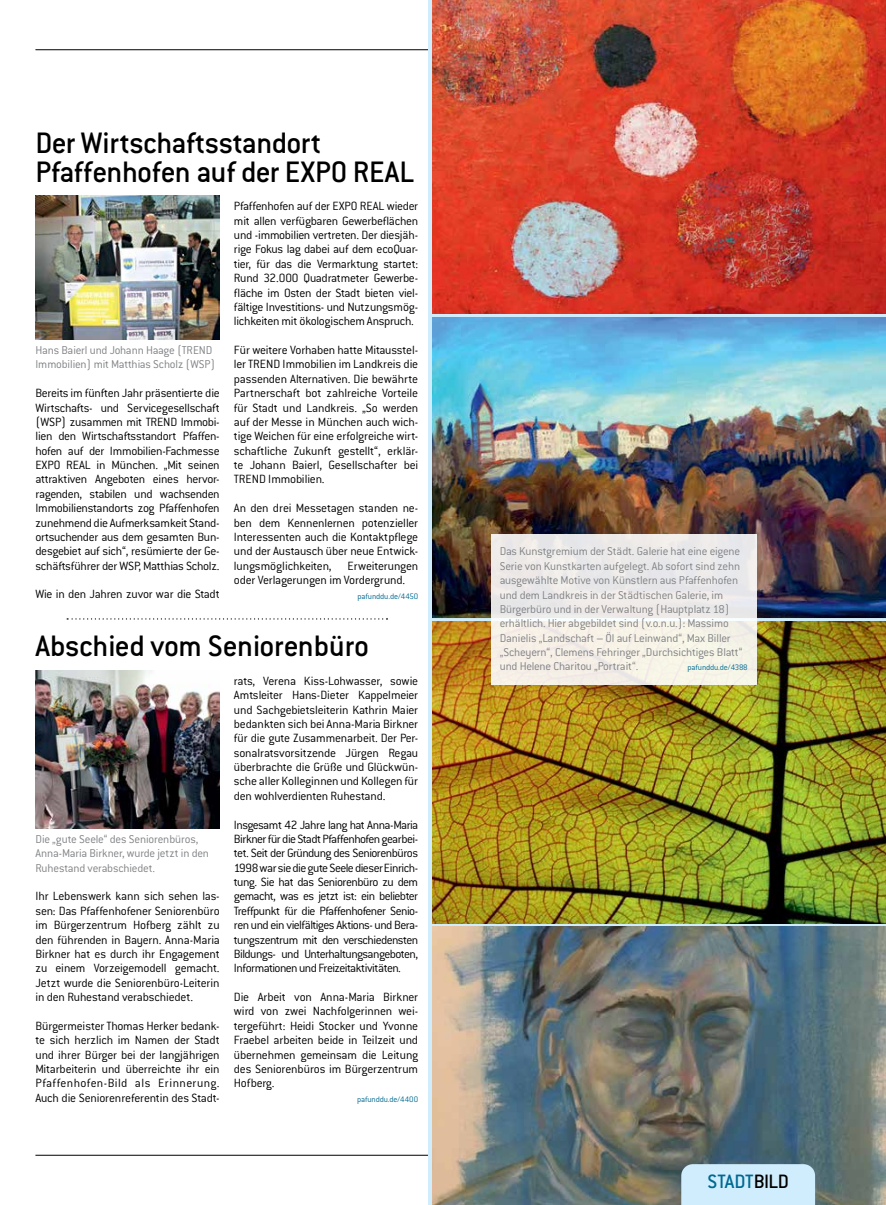
<style>
.page{position:relative;width:886px;height:1205px;background:#fff}
.page>*{position:absolute;margin:0;border:0;box-sizing:border-box;transform-origin:0 0}
.t1{font:500 32.5px/28.8px "Conduit ITC Std";letter-spacing:-.01em;color:#000}
.t2{font:500 21.25px "Conduit ITC Std";letter-spacing:-.02em;color:#006991}
.t3{font:300 13.12px/14.4px "Conduit ITC Std";letter-spacing:-.015em;color:#000;text-align:justify}
.t4{font:300 12.5px/14.4px "Conduit ITC Std";letter-spacing:-.015em;color:#808285}
.t5{font:300 8.75px "Conduit ITC Std";letter-spacing:-.015em;color:#006991}
.s1{font-weight:500}
.s2{color:#000}
</style>
<div class="page">
<hr style="left:35px;top:1155px;width:492px;height:1px;background:#000">
<hr style="left:35px;top:50px;width:706px;height:1px;background:#000">
<svg style="left:67px;top:618px;width:320px;height:1px"></svg>
<img style="left:35px;top:196px;width:185px;height:144px">
<img style="left:35px;top:670px;width:185px;height:158px">
<img style="left:432px;top:622px;width:454px;height:301px">
<img style="left:432px;top:317px;width:454px;height:301px">
<img style="left:432px;top:0;width:454px;height:313px">
<img style="left:432px;top:926px;width:454px;height:279px">
<div style="left:491px;top:534px;width:265px;height:151px;background:#f1ece8"></div>
<div style="left:681px;top:1164px;width:134px;height:41px;background:#cfedfc"></div>
<h1 class="t1" style="left:35px;top:127px;width:380px">Der Wirtschaftsstandort<br>Pfaffenhofen auf der EXPO REAL</h1>
<p class="t4" style="left:35px;top:343px;width:181px">Hans Baierl und Johann Haage (TREND<br>Immobilien) mit Matthias Scholz (WSP)</p>
<p class="t3" style="left:35px;top:385px;width:186px">Bereits im fünften Jahr präsentierte die Wirtschafts- und Servicegesellschaft (WSP) zusammen mit TREND Immobi&shy;lien den Wirtschaftsstandort Pfaffen&shy;hofen auf der Immobilien-Fachmesse EXPO REAL in München. „Mit seinen attraktiven Angeboten eines hervor&shy;ragenden, stabilen und wachsenden Immobilienstandorts zog Pfaffenhofen zunehmend die Aufmerksamkeit Stand&shy;ortsuchender aus dem gesamten Bun&shy;desgebiet auf sich“, resümierte der Ge&shy;schäftsführer der WSP, Matthias Scholz.</p>
<p class="t3" style="left:35px;top:587px;width:186px">Wie in den Jahren zuvor war die Stadt</p>
<p class="t3" style="left:234px;top:199px;width:186px">Pfaffenhofen auf der EXPO REAL wieder mit allen verfügbaren Gewerbeflächen und -immobilien vertreten. Der diesjäh&shy;rige Fokus lag dabei auf dem ecoQuar&shy;tier, für das die Vermarktung startet:<br>Rund 32.000 Quadratmeter Gewerbe&shy;fläche im Osten der Stadt bieten viel&shy;fältige Investitions- und Nutzungsmög&shy;lichkeiten mit ökologischem Anspruch.</p>
<p class="t3" style="left:234px;top:342px;width:186px">Für weitere Vorhaben hatte Mitausstel&shy;ler TREND Immobilien im Landkreis die passenden Alternativen. Die bewährte Partnerschaft bot zahlreiche Vorteile für Stadt und Landkreis. „So werden auf der Messe in München auch wich&shy;tige Weichen für eine erfolgreiche wirt&shy;schaftliche Zukunft gestellt“, erklär&shy;te Johann Baierl, Gesellschafter bei TREND Immobilien.</p>
<p class="t3" style="left:234px;top:500px;width:186px">An den drei Messetagen standen ne&shy;ben dem Kennenlernen potenzieller Interessenten auch die Kontaktpflege und der Austausch über neue Entwick&shy;lungsmöglichkeiten, Erweiterungen oder Verlagerungen im Vordergrund.</p>
<p class="t5" style="left:358px;top:590px;width:62px">pafunddu.de/4450</p>
<h1 class="t1" style="left:35px;top:630px;width:335px">Abschied vom Seniorenbüro</h1>
<p class="t4" style="left:35px;top:831px;width:175px">Die „gute Seele“ des Seniorenbüros,<br>Anna-Maria Birkner, wurde jetzt in den<br>Ruhestand verabschiedet.</p>
<p class="t3" style="left:35px;top:889px;width:186px">Ihr Lebenswerk kann sich sehen las&shy;sen: Das Pfaffenhofener Seniorenbüro im Bürgerzentrum Hofberg zählt zu den führenden in Bayern. Anna-Maria Birkner hat es durch ihr Engagement zu einem Vorzeigemodell gemacht.<br>Jetzt wurde die Seniorenbüro-Leiterin in den Ruhestand verabschiedet.</p>
<p class="t3" style="left:35px;top:1018px;width:186px">Bürgermeister Thomas Herker bedank&shy;te sich herzlich im Namen der Stadt und ihrer Bürger bei der langjährigen Mitarbeiterin und überreichte ihr ein Pfaffenhofen-Bild als Erinnerung.<br>Auch die Seniorenreferentin des Stadt-</p>
<p class="t3" style="left:234px;top:673px;width:186px">rats, Verena Kiss-Lohwasser, sowie Amtsleiter Hans-Dieter Kappelmeier und Sachgebietsleiterin Kathrin Maier bedankten sich bei Anna-Maria Birkner für die gute Zusammenarbeit. Der Per&shy;sonalratsvorsitzende Jürgen Regau überbrachte die Grüße und Glückwün&shy;sche aller Kolleginnen und Kollegen für den wohlverdienten Ruhestand.</p>
<p class="t3" style="left:234px;top:817px;width:186px">Insgesamt 42 Jahre lang hat Anna-Maria Birkner für die Stadt Pfaffenhofen gearbei&shy;tet. Seit der Gründung des Seniorenbüros 1998 war sie die gute Seele dieser Einrich&shy;tung. Sie hat das Seniorenbüro zu dem gemacht, was es jetzt ist: ein beliebter Treffpunkt für die Pfaffenhofener Senio&shy;ren und ein vielfältiges Aktions- und Bera&shy;tungszentrum mit den verschiedensten Bildungs- und Unterhaltungsangeboten, Informationen und Freizeitaktivitäten.</p>
<p class="t3" style="left:234px;top:989px;width:186px">Die Arbeit von Anna-Maria Birkner wird von zwei Nachfolgerinnen wei&shy;tergeführt: Heidi Stocker und Yvonne Fraebel arbeiten beide in Teilzeit und übernehmen gemeinsam die Leitung des Seniorenbüros im Bürgerzentrum Hofberg.</p>
<p class="t5" style="left:357px;top:1093px;width:63px">pafunddu.de/4400</p>
<p class="t4" style="left:500px;top:544px;width:244px">Das Kunstgremium der Städt. Galerie hat eine eigene Serie von Kunstkarten aufgelegt. Ab sofort sind zehn ausgewählte Motive von Künstlern aus Pfaffenhofen und dem Landkreis in der Städtischen Galerie, im Bürgerbüro und in der Verwaltung (Hauptplatz 18) erhältlich. Hier abgebildet sind (v.o.n.u.): Massimo Danielis „Landschaft <span class="s1">–</span> Öl auf Leinwand“, Max Biller „Scheyern“, Clemens Fehringer „Durchsichtiges Blatt“ und Helene Charitou „Portrait“.</p>
<p class="t5" style="left:687px;top:662px;width:62px">pafunddu.de/4388</p>
<h2 class="t2" style="left:707px;top:1169px;width:83px">STADT<span class="s2">BILD</span></h2>
</div>
